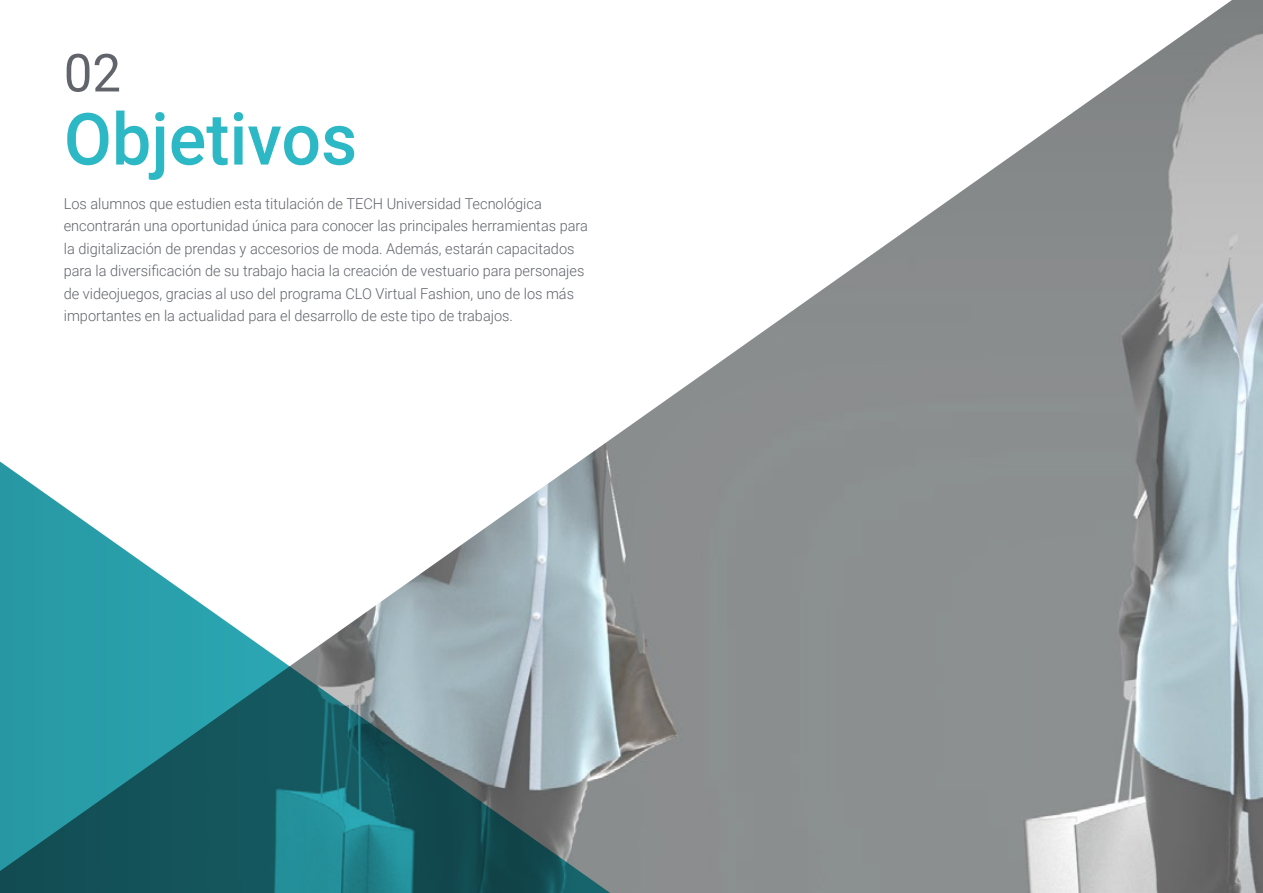
<style>
.page{position:relative;width:1263px;height:893px;background:#fff}
.page>*{position:absolute;margin:0;border:0;box-sizing:border-box;transform-origin:0 0}
.t1{font:500 72px "Roboto";color:#2db8c5}
.t2{font:52.5px "Roboto";color:#61646a}
.t3{font:300 15px/22.5px "Roboto";color:#61646a}
</style>
<div class="page">
<img style="left:601px;top:0;width:662px;height:893px">
<svg style="left:0;top:446px;width:640px;height:447px"></svg>
<h2 class="t2" style="left:64px;top:36px;width:59px">02</h2>
<h1 class="t1" style="left:64px;top:89px;width:295px">Objetivos</h1>
<p class="t3" style="left:64px;top:192px;width:526px">Los alumnos que estudien esta titulación de TECH Universidad Tecnológica encontrarán una oportunidad única para conocer las principales herramientas para la digitalización de prendas y accesorios de moda. Además, estarán capacitados para la diversificación de su trabajo hacia la creación de vestuario para personajes de videojuegos, gracias al uso del programa CLO Virtual Fashion, uno de los más importantes en la actualidad para el desarrollo de este tipo de trabajos.</p>
</div>
